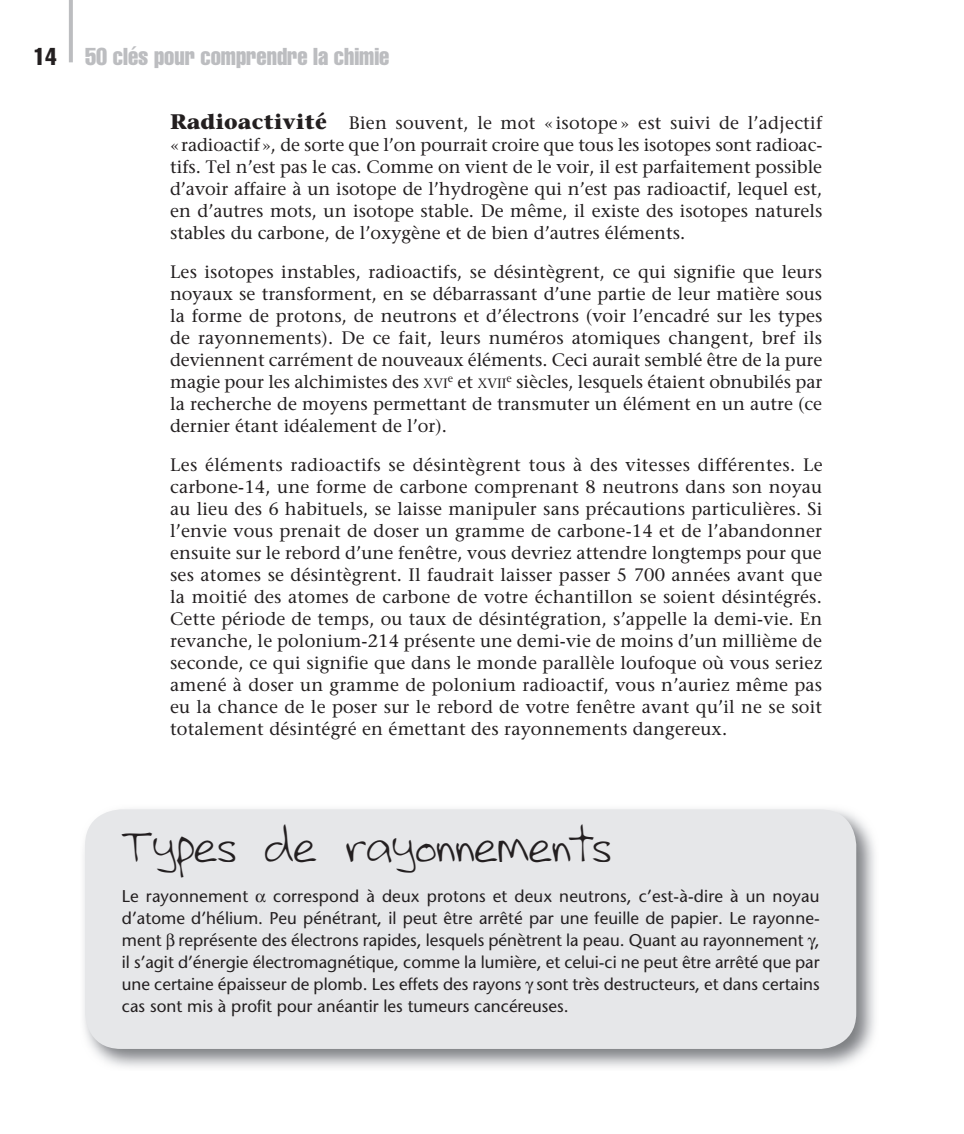
<style>
.page{position:relative;width:964px;height:1134px;background:#fff}
.page>*{position:absolute;margin:0;border:0;box-sizing:border-box;transform-origin:0 0}
.t1{font:48px "Gemmas Hand";letter-spacing:-.02em;color:#231f20}
.t2{font:extra-condensed 24px "Helvetica";color:#bcbdc0}
.t3{font:500 18px/22px "Stone Serif Std";color:#231f20;text-align:justify}
.t4{font:500 17px/22px "Stone Sans Std";color:#231f20;text-align:justify}
.s1{color:#231f20}
.s2{font-weight:700;font-size:21px}
.s3{font-size:13.6px}
</style>
<div class="page">
<hr style="left:69px;top:0;width:4px;height:62px;background:#bcbdc0">
<img style="left:84px;top:809px;width:791px;height:259px">
<div style="left:85px;top:809px;width:771px;height:240px;background:#e6e7e9;border-radius:36px"></div>
<h2 class="t2" style="left:34px;top:41px;width:357px"><span class="s1">14</span> 50 clés pour comprendre la chimie</h2>
<p class="t3" style="left:170px;top:112px;width:654px"><span class="s2">Radioactivité</span> Bien souvent, le mot « isotope » est suivi de l’adjectif « radioactif », de sorte que l’on pourrait croire que tous les isotopes sont radioac&shy;tifs. Tel n’est pas le cas. Comme on vient de le voir, il est parfaitement possible d’avoir affaire à un isotope de l’hydrogène qui n’est pas radioactif, lequel est, en d’autres mots, un isotope stable. De même, il existe des isotopes naturels stables du carbone, de l’oxygène et de bien d’autres éléments.</p>
<p class="t3" style="left:170px;top:261px;width:654px">Les isotopes instables, radioactifs, se désintègrent, ce qui signifie que leurs noyaux se transforment, en se débarrassant d’une partie de leur matière sous la forme de protons, de neutrons et d’électrons (voir l’encadré sur les types de rayonnements). De ce fait, leurs numéros atomiques changent, bref ils deviennent carrément de nouveaux éléments. Ceci aurait semblé être de la pure magie pour les alchimistes des <span class="s3">XVI</span><sup>e</sup> et <span class="s3">XVII</span><sup>e</sup> siècles, lesquels étaient obnubilés par la recherche de moyens permettant de transmuter un élément en un autre (ce dernier étant idéalement de l’or).</p>
<p class="t3" style="left:170px;top:454px;width:654px">Les éléments radioactifs se désintègrent tous à des vitesses différentes. Le carbone-14, une forme de carbone comprenant 8 neutrons dans son noyau au lieu des 6 habituels, se laisse manipuler sans précautions particulières. Si l’envie vous prenait de doser un gramme de carbone-14 et de l’abandonner ensuite sur le rebord d’une fenêtre, vous devriez attendre longtemps pour que ses atomes se désintègrent. Il faudrait laisser passer 5 700 années avant que la moitié des atomes de carbone de votre échantillon se soient désintégrés.<br>Cette période de temps, ou taux de désintégration, s’appelle la demi-vie. En revanche, le polonium-214 présente une demi-vie de moins d’un millième de seconde, ce qui signifie que dans le monde parallèle loufoque où vous seriez amené à doser un gramme de polonium radioactif, vous n’auriez même pas eu la chance de le poser sur le rebord de votre fenêtre avant qu’il ne se soit totalement désintégré en émettant des rayonnements dangereux.</p>
<h1 class="t1" style="left:122px;top:815px;width:490px">Types de rayonnements</h1>
<p class="t4" style="left:122px;top:885px;width:128px">Le rayonnement</p>
<p class="t4" style="left:122px;top:885px;width:699px;text-indent:151px">correspond à deux protons et deux neutrons, c’est-à-dire à un noyau d’atome d’hélium. Peu pénétrant, il peut être arrêté par une feuille de papier. Le rayonne&shy;ment représente des électrons rapides, lesquels pénètrent la peau. Quant au rayonnement , il s’agit d’énergie électromagnétique, comme la lumière, et celui-ci ne peut être arrêté que par une certaine épaisseur de plomb. Les effets des rayons sont très destructeurs, et dans certains cas sont mis à profit pour anéantir les tumeurs cancéreuses.</p>
</div>
